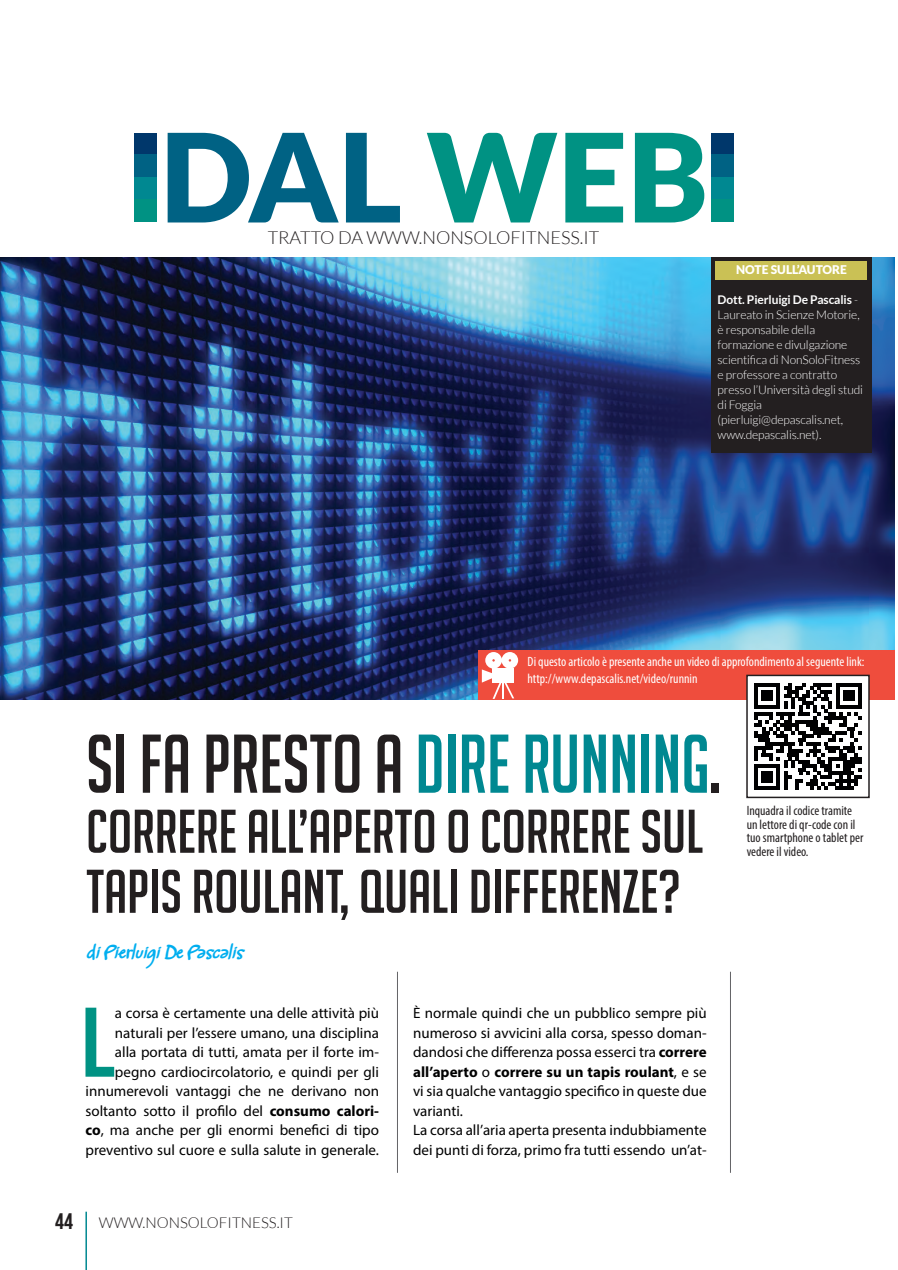
<style>
.page{position:relative;width:898px;height:1270px;background:#fff}
.page>*{position:absolute;margin:0;border:0;box-sizing:border-box;transform-origin:0 0}
.t1{font:900 123px "Lato";color:#006284}
.t2{font:98.55px "Bebas Neue";color:#009283}
.t3{font:81px "Big Noodle Titling";color:#231f20;scale:.93 1}
.t4{font:60px/60px "Big Noodle Titling";color:#231f20}
.t5{font:italic 22.5px "Gregs Hand";color:#00aeef}
.t6{font:300 18px "Lato";color:#231f20}
.t7{font:15px/19.5px "Myriad Pro";color:#000001;text-align:right}
.t8{font:300 15px "Lato";color:#231f20}
.t9{font:condensed 13.5px/16.2px "Myriad Pro";color:#fff}
.t10{font:condensed 13.5px/13.5px "Myriad Pro";color:#231f20}
.t11{font:300 12px/15px "Lato";letter-spacing:-.01em;color:#fff}
.t12{font:900 12px "Lato";color:#fff}
.s1{color:#009283}
.s2{font-weight:700}
.s3{color:#008891}
.s4{font-family:"Bebas Neue";font-weight:400;font-size:22.5px}
</style>
<div class="page">
<hr style="left:85px;top:1211px;width:2px;height:58px;background:#008891">
<hr style="left:397px;top:971px;width:1px;height:201px;background:#636366">
<hr style="left:730px;top:971px;width:1px;height:201px;background:#636366">
<div style="left:134px;top:134px;width:22px;height:20px;background:#00376b"></div>
<div style="left:711px;top:134px;width:23px;height:20px;background:#00376b"></div>
<div style="left:134px;top:177px;width:22px;height:22px;background:#008891"></div>
<div style="left:711px;top:177px;width:23px;height:22px;background:#008891"></div>
<div style="left:134px;top:154px;width:22px;height:23px;background:#006284"></div>
<div style="left:711px;top:154px;width:23px;height:23px;background:#006284"></div>
<div style="left:134px;top:200px;width:22px;height:22px;background:#009283"></div>
<div style="left:711px;top:200px;width:23px;height:22px;background:#009283"></div>
<img style="left:0;top:257px;width:894px;height:442px">
<div style="left:710px;top:257px;width:161px;height:196px;background:#231f20"></div>
<div style="left:715px;top:261px;width:151px;height:18px;background:#cac155"></div>
<div style="left:477px;top:650px;width:417px;height:49px;background:#ef4d3d"></div>
<svg style="left:482px;top:652px;width:36px;height:47px"></svg>
<div style="left:747px;top:675px;width:122px;height:122px;background:#fff"></div>
<svg style="left:754px;top:683px;width:107px;height:107px"></svg>
<hr style="left:835px;top:786px;width:19px;height:4px;background:#000001">
<div style="left:746px;top:674px;width:123px;height:124px;border:2px solid #231f20"></div>
<h1 class="t1" style="left:160px;top:105px;width:549px">DAL <span class="s1">WEB</span></h1>
<p class="t6" style="left:268px;top:228px;width:333px">TRATTO DA WWW.NONSOLOFITNESS.IT</p>
<p class="t12" style="left:736px;top:262px;width:112px">NOTE SULL’AUTORE</p>
<p class="t11" style="left:717px;top:292px;width:147px"><span class="s2">Dott. Pierluigi De Pascalis</span> -<br>Laureato in Scienze Motorie, è responsabile della formazione e divulgazione scientifica di NonSoloFitness e professore a contratto presso l’Università degli studi di Foggia (pierluigi@depascalis.net, www.depascalis.net).</p>
<p class="t9" style="left:527px;top:653px;width:338px">Di questo articolo è presente anche un video di approfondimento al seguente link: http://www.depascalis.net/video/runnin</p>
<h3 class="t3" style="left:86px;top:720px;width:684px">SI FA PRESTO A <span class="s3">DIRE RUNNING</span>.</h3>
<h3 class="t4" style="left:86px;top:801px;width:618px">CORRERE ALL’APERTO O CORRERE SUL<br>TAPIS ROULANT, QUALI DIFFERENZE?</h3>
<h3 class="t5" style="left:85px;top:937px;width:170px">diPierluigiDePascalis</h3>
<p class="t7" style="left:85px;top:1003px;width:295px">a corsa è certamente una delle attività più naturali per l’essere umano, una disciplina<br>alla portata di tutti, amata per il forte im&shy;pegno cardiocircolatorio, e quindi per gli innumerevoli vantaggi che ne derivano non soltanto sotto il profilo del <span class="s2">consumo calori&shy;co</span>, ma anche per gli enormi benefici di tipo preventivo sul cuore e sulla salute in generale.</p>
<p class="t7" style="left:413px;top:1003px;width:295px;text-align:left">È normale quindi che un pubblico sempre più numeroso si avvicini alla corsa, spesso doman&shy;dandosi che differenza possa esserci tra <span class="s2">correre all’aperto</span> o <span class="s2">correre su un tapis roulant</span>, e se vi sia qualche vantaggio specifico in queste due varianti.<br>La corsa all’aria aperta presenta indubbiamente dei punti di forza, primo fra tutti essendo un’at-</p>
<h2 class="t2" style="left:82px;top:988px;width:35px">L</h2>
<p class="t8" style="left:55px;top:1214px;width:239px"><span class="s4">44</span> WWW.NONSOLOFITNESS.IT</p>
<p class="t10" style="left:746px;top:803px;width:118px">Inquadra il codice tramite un lettore di qr-code con il tuo smartphone o tablet per vedere il video.</p>
</div>
